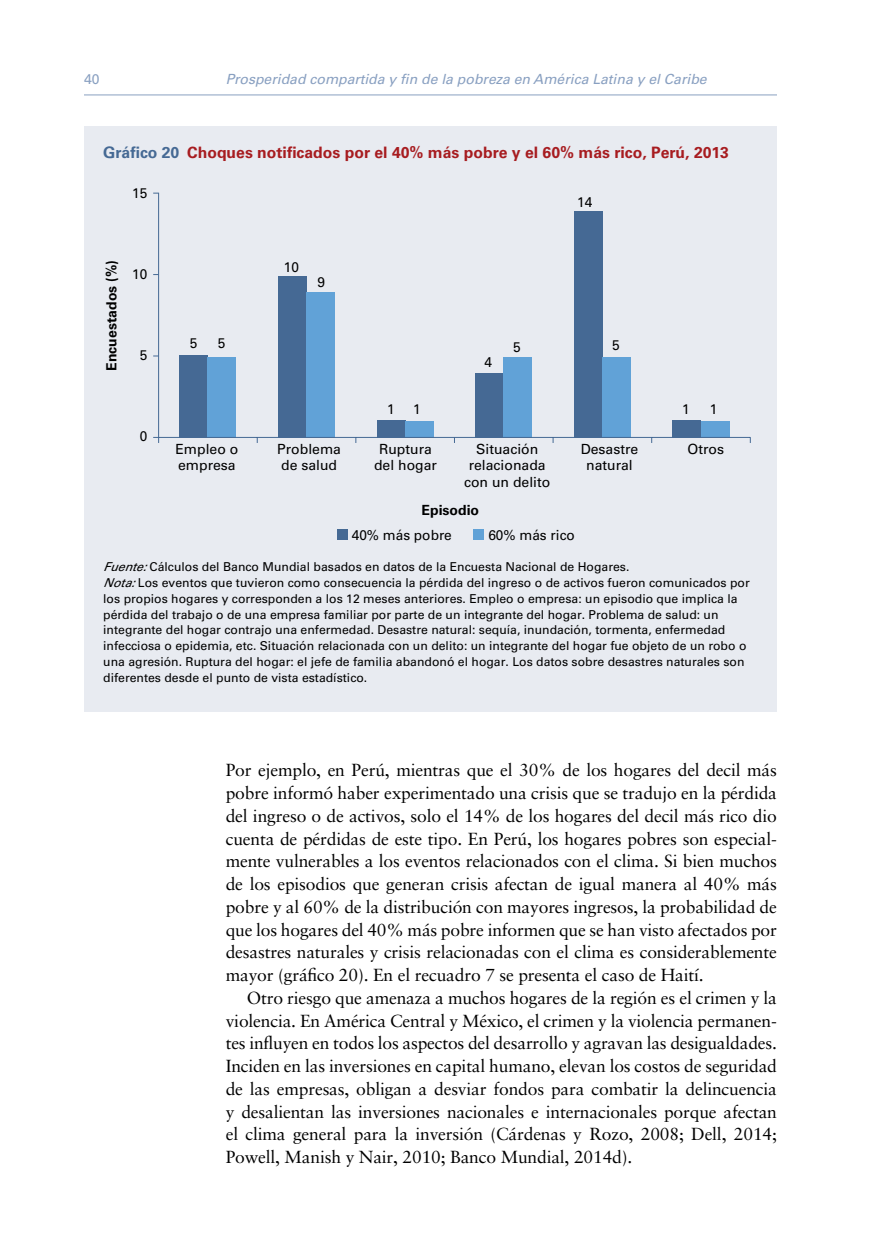
<style>
.page{position:relative;width:882px;height:1260px;background:#fff}
.page>*{position:absolute;margin:0;border:0;box-sizing:border-box;transform-origin:0 0}
.t1{font:17.5px "Sabon LT Std";letter-spacing:-.01em;color:#000}
.t2{font:700 15.75px "Univers LT Std";color:#a71c20}
.t3{font:14px/16.8px "Univers LT Std";color:#000}
.t4{font:italic 14px "Univers LT Std";color:#89a0c1}
.t5{font:700 14px "Univers LT Std";color:#000}
.t6{font:14px "Univers LT Std";color:#89a0c1}
.t7{font:12.25px/15.8px "Univers LT Std";color:#000}
.s1{color:#456994}
.s2{font-weight:700}
.s3{font-style:italic}
</style>
<div class="page">
<hr style="left:84px;top:94px;width:693px;height:1px;background:#89a0c1">
<div style="left:84px;top:126px;width:693px;height:585px;background:#e8ebf1"></div>
<div style="left:337px;top:530px;width:10px;height:10px;background:#456994"></div>
<div style="left:474px;top:530px;width:10px;height:10px;background:#61a2d7"></div>
<div style="left:673px;top:420px;width:28px;height:17px;background:#456994"></div>
<div style="left:574px;top:211px;width:28px;height:226px;background:#456994"></div>
<div style="left:476px;top:373px;width:28px;height:64px;background:#456994"></div>
<div style="left:377px;top:420px;width:28px;height:17px;background:#456994"></div>
<div style="left:278px;top:276px;width:29px;height:161px;background:#456994"></div>
<div style="left:180px;top:355px;width:28px;height:82px;background:#456994"></div>
<div style="left:701px;top:421px;width:28px;height:16px;background:#61a2d7"></div>
<div style="left:602px;top:357px;width:29px;height:80px;background:#61a2d7"></div>
<div style="left:504px;top:357px;width:28px;height:80px;background:#61a2d7"></div>
<div style="left:405px;top:421px;width:28px;height:16px;background:#61a2d7"></div>
<div style="left:307px;top:292px;width:28px;height:145px;background:#61a2d7"></div>
<div style="left:208px;top:357px;width:28px;height:80px;background:#61a2d7"></div>
<hr style="left:158px;top:193px;width:1px;height:244px;background:#456994">
<hr style="left:159px;top:437px;width:591px;height:1px;background:#456994">
<p class="t6" style="left:84px;top:71px;width:17px">40</p>
<p class="t4" style="left:226px;top:71px;width:483px">Prosperidad compartida y fin de la pobreza en América Latina y el Caribe</p>
<p class="t2" style="left:103px;top:144px;width:627px"><span class="s1">Gráfico 20</span> Choques notificados por el 40% más pobre y el 60% más rico, Perú, 2013</p>
<p class="t3" style="left:132px;top:185px;width:17px">15</p>
<p class="t5" style="left:103px;top:371px;width:112px;rotate:-90deg">Encuestados (%)</p>
<p class="t3" style="left:132px;top:266px;width:17px">10</p>
<p class="t3" style="left:140px;top:347px;width:9px">5</p>
<p class="t3" style="left:140px;top:428px;width:9px">0</p>
<p class="t3" style="left:284px;top:258px;width:17px">10</p>
<p class="t3" style="left:317px;top:273px;width:9px">9</p>
<p class="t3" style="left:190px;top:335px;width:9px">5</p>
<p class="t3" style="left:218px;top:335px;width:9px">5</p>
<p class="t3" style="left:513px;top:339px;width:9px">5</p>
<p class="t3" style="left:387px;top:401px;width:9px">1</p>
<p class="t3" style="left:413px;top:401px;width:9px">1</p>
<p class="t3" style="left:485px;top:354px;width:9px">4</p>
<p class="t3" style="left:577px;top:194px;width:17px">14</p>
<p class="t3" style="left:612px;top:337px;width:9px">5</p>
<p class="t3" style="left:682px;top:401px;width:9px">1</p>
<p class="t3" style="left:710px;top:401px;width:9px">1</p>
<p class="t3" style="left:175px;top:440px;width:64px">Empleo o empresa</p>
<p class="t3" style="left:277px;top:440px;width:65px">Problema de salud</p>
<p class="t3" style="left:374px;top:440px;width:65px;text-align:center">Ruptura del hogar</p>
<p class="t3" style="left:464px;top:440px;width:88px;text-align:center">Situación relacionada con un delito</p>
<p class="t3" style="left:581px;top:440px;width:59px;text-align:center">Desastre natural</p>
<p class="t3" style="left:688px;top:440px;width:38px">Otros</p>
<p class="t3" style="left:352px;top:497px;width:129px;line-height:25.4px;text-indent:70px"><span class="s2">Episodio<br></span>40% más pobre</p>
<p class="t3" style="left:488px;top:527px;width:88px">60% más rico</p>
<p class="t7" style="left:103px;top:559px;width:648px"><span class="s3">Fuente:</span> Cálculos del Banco Mundial basados en datos de la Encuesta Nacional de Hogares.<br><span class="s3">Nota:</span> Los eventos que tuvieron como consecuencia la pérdida del ingreso o de activos fueron comunicados por los propios hogares y corresponden a los 12 meses anteriores. Empleo o empresa: un episodio que implica la pérdida del trabajo o de una empresa familiar por parte de un integrante del hogar. Problema de salud: un integrante del hogar contrajo una enfermedad. Desastre natural: sequía, inundación, tormenta, enfermedad infecciosa o epidemia, etc. Situación relacionada con un delito: un integrante del hogar fue objeto de un robo o una agresión. Ruptura del hogar: el jefe de familia abandonó el hogar. Los datos sobre desastres naturales son diferentes desde el punto de vista estadístico.</p>
<p class="t1" style="left:226px;top:760px;width:553px">Por ejemplo, en Perú, mientras que el 30% de los hogares del decil más</p>
<p class="t1" style="left:226px;top:783px;width:553px">pobre informó haber experimentado una crisis que se tradujo en la pérdida</p>
<p class="t1" style="left:226px;top:805px;width:553px">del ingreso o de activos, solo el 14% de los hogares del decil más rico dio</p>
<p class="t1" style="left:226px;top:828px;width:553px">cuenta de pérdidas de este tipo. En Perú, los hogares pobres son especial-</p>
<p class="t1" style="left:226px;top:851px;width:553px">mente vulnerables a los eventos relacionados con el clima. Si bien muchos</p>
<p class="t1" style="left:226px;top:874px;width:553px">de los episodios que generan crisis afectan de igual manera al 40% más</p>
<p class="t1" style="left:226px;top:896px;width:553px">pobre y al 60% de la distribución con mayores ingresos, la probabilidad de</p>
<p class="t1" style="left:226px;top:919px;width:553px">que los hogares del 40% más pobre informen que se han visto afectados por</p>
<p class="t1" style="left:226px;top:942px;width:553px">desastres naturales y crisis relacionadas con el clima es considerablemente</p>
<p class="t1" style="left:226px;top:965px;width:479px">mayor (gráfico 20). En el recuadro 7 se presenta el caso de Haití.</p>
<p class="t1" style="left:247px;top:987px;width:532px">Otro riesgo que amenaza a muchos hogares de la región es el crimen y la</p>
<p class="t1" style="left:226px;top:1010px;width:553px">violencia. En América Central y México, el crimen y la violencia permanen-</p>
<p class="t1" style="left:226px;top:1033px;width:553px">tes influyen en todos los aspectos del desarrollo y agravan las desigualdades.</p>
<p class="t1" style="left:226px;top:1056px;width:553px">Inciden en las inversiones en capital humano, elevan los costos de seguridad</p>
<p class="t1" style="left:226px;top:1078px;width:553px">de las empresas, obligan a desviar fondos para combatir la delincuencia</p>
<p class="t1" style="left:226px;top:1101px;width:553px">y desalientan las inversiones nacionales e internacionales porque afectan</p>
<p class="t1" style="left:226px;top:1124px;width:553px">el clima general para la inversión (Cárdenas y Rozo, 2008; Dell, 2014;</p>
<p class="t1" style="left:226px;top:1147px;width:408px">Powell, Manish y Nair, 2010; Banco Mundial, 2014d).</p>
</div>
